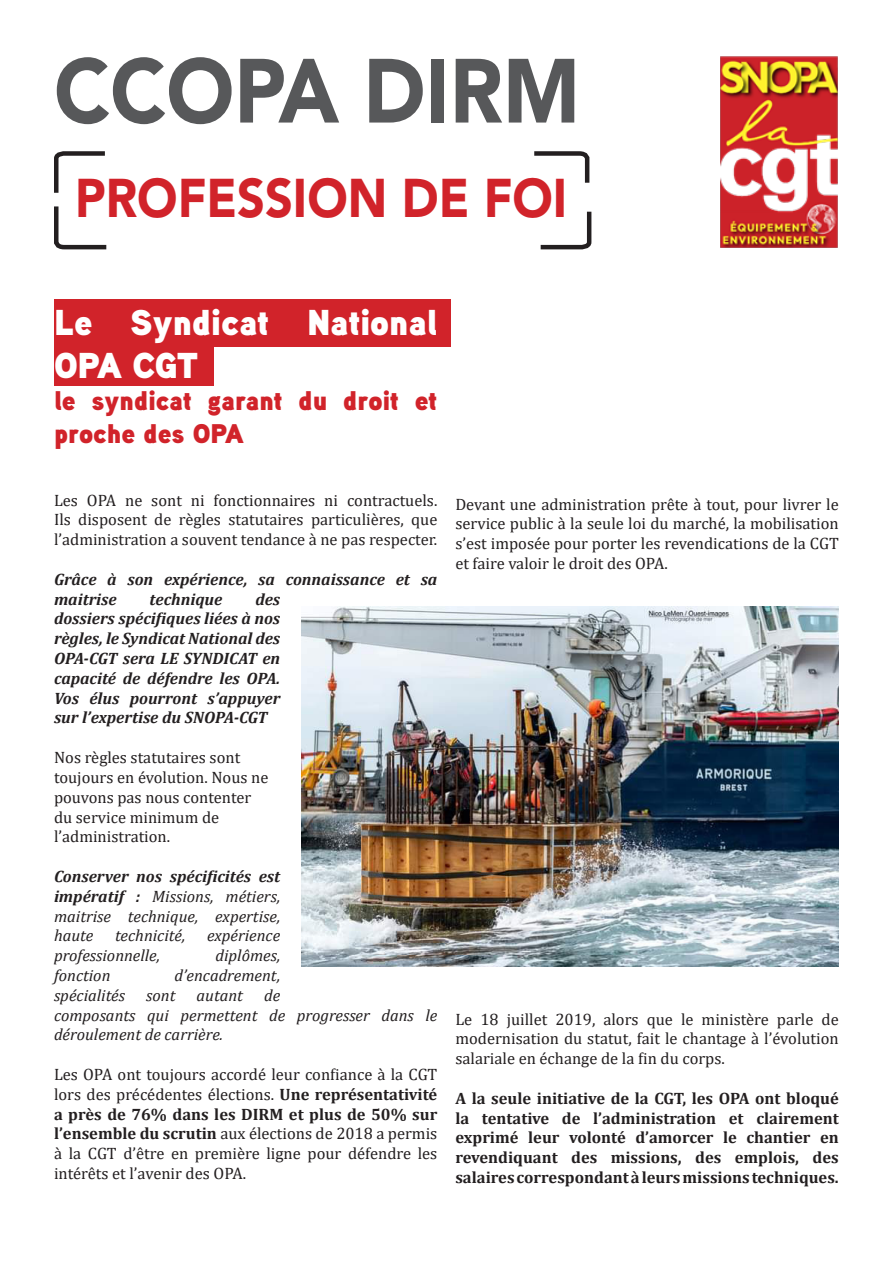
<style>
.page{position:relative;width:893px;height:1263px;background:#fff}
.page>*{position:absolute;margin:0;border:0;box-sizing:border-box;transform-origin:0 0}
.t1{font:900 90px "Avenir LT Std";color:#57585a;scale:.91 1}
.t2{font:900 54px "Avenir LT Std";color:#d1232a;scale:.9 1}
.t3{font:36px/43.2px "Aaux Pro Ultra";color:#fff}
.t4{font:27px/32.4px "Aaux Pro Ultra";color:#d1232a}
.t5{font:16.5px/19.8px "Cambria";color:#231f20;text-align:justify}
.t6{font:italic 16.5px/19.8px "Cambria";color:#231f20;text-align:justify}
.t7{font:italic 700 16.5px/19.8px "Cambria";color:#231f20}
.t8{font:700 16.5px/19.8px "Cambria";color:#231f20;text-align:justify}
.s1{font-weight:700}
</style>
<div class="page">
<svg style="left:534px;top:151px;width:56px;height:32px"></svg>
<svg style="left:54px;top:151px;width:53px;height:99px"></svg>
<svg style="left:540px;top:211px;width:52px;height:39px"></svg>
<div style="left:54px;top:299px;width:396px;height:48px;background:#d1232a"></div>
<div style="left:54px;top:346px;width:160px;height:39px;background:#d1232a"></div>
<img style="left:720px;top:56px;width:118px;height:192px">
<img style="left:302px;top:607px;width:537px;height:359px">
<p class="t1" style="left:54px;top:37px;width:580px">CCOPA DIRM</p>
<p class="t2" style="left:75px;top:165px;width:548px">PROFESSION DE FOI</p>
<p class="t3" style="left:54px;top:299px;width:385px">Le Syndicat National<br>OPA CGT</p>
<p class="t4" style="left:54px;top:384px;width:385px">le syndicat garant du droit et proche des OPA</p>
<p class="t5" style="left:54px;top:490px;width:385px">Les OPA ne sont ni fonctionnaires ni contractuels.<br>Ils disposent de règles statutaires particulières, que l’administration a souvent tendance à ne pas respecter.</p>
<p class="t7" style="left:54px;top:569px;width:385px">Grâce à son expérience, sa connaissance et sa maitrise</p>
<p class="t7" style="left:54px;top:589px;width:228px;text-align:justify;text-indent:201px">des dossiers spécifiques liées à nos règles, le Syndicat National des OPA-CGT sera LE SYNDICAT en capacité de défendre les OPA.<br>Vos élus pourront s’appuyer sur l’expertise du SNOPA-CGT</p>
<p class="t5" style="left:54px;top:747px;width:216px;text-align:left">Nos règles statutaires sont toujours en évolution. Nous ne pouvons pas nous contenter du service minimum de l’administration.</p>
<p class="t6" style="left:54px;top:866px;width:228px"><span class="s1">Conserver nos spécificités est impératif :</span> Missions, métiers, maitrise technique, expertise, haute</p>
<p class="t7" style="left:150px;top:589px;width:74px">technique</p>
<p class="t6" style="left:115px;top:925px;width:72px">technicité,</p>
<p class="t6" style="left:207px;top:925px;width:75px">expérience</p>
<p class="t6" style="left:54px;top:945px;width:108px">professionnelle,</p>
<p class="t6" style="left:215px;top:945px;width:66px">diplômes,</p>
<p class="t6" style="left:54px;top:965px;width:58px">fonction</p>
<p class="t6" style="left:174px;top:965px;width:107px">d’encadrement,</p>
<p class="t6" style="left:54px;top:984px;width:73px">spécialités</p>
<p class="t6" style="left:146px;top:984px;width:31px">sont</p>
<p class="t6" style="left:197px;top:984px;width:48px">autant</p>
<p class="t6" style="left:54px;top:984px;width:385px;text-align:left;text-indent:210px">de<br>composants qui permettent de progresser dans le déroulement de carrière.</p>
<p class="t5" style="left:54px;top:1064px;width:385px">Les OPA ont toujours accordé leur confiance à la CGT lors des précédentes élections. <span class="s1">Une représentativité a près de 76% dans les DIRM et plus de 50% sur l’ensemble du scrutin</span> aux élections de 2018 a permis à la CGT d’être en première ligne pour défendre les intérêts et l’avenir des OPA.</p>
<p class="t5" style="left:455px;top:494px;width:385px">Devant une administration prête à tout, pour livrer le service public à la seule loi du marché, la mobilisation s’est imposée pour porter les revendications de la CGT et faire valoir le droit des OPA.</p>
<p class="t5" style="left:455px;top:1009px;width:385px">Le 18 juillet 2019, alors que le ministère parle de modernisation du statut, fait le chantage à l’évolution salariale en échange de la fin du corps.</p>
<p class="t8" style="left:455px;top:1088px;width:385px">A la seule initiative de la CGT, les OPA ont bloqué la tentative de l’administration et clairement exprimé leur volonté d’amorcer le chantier en revendiquant des missions, des emplois, des salaires correspondant à leurs missions techniques.</p>
</div>
